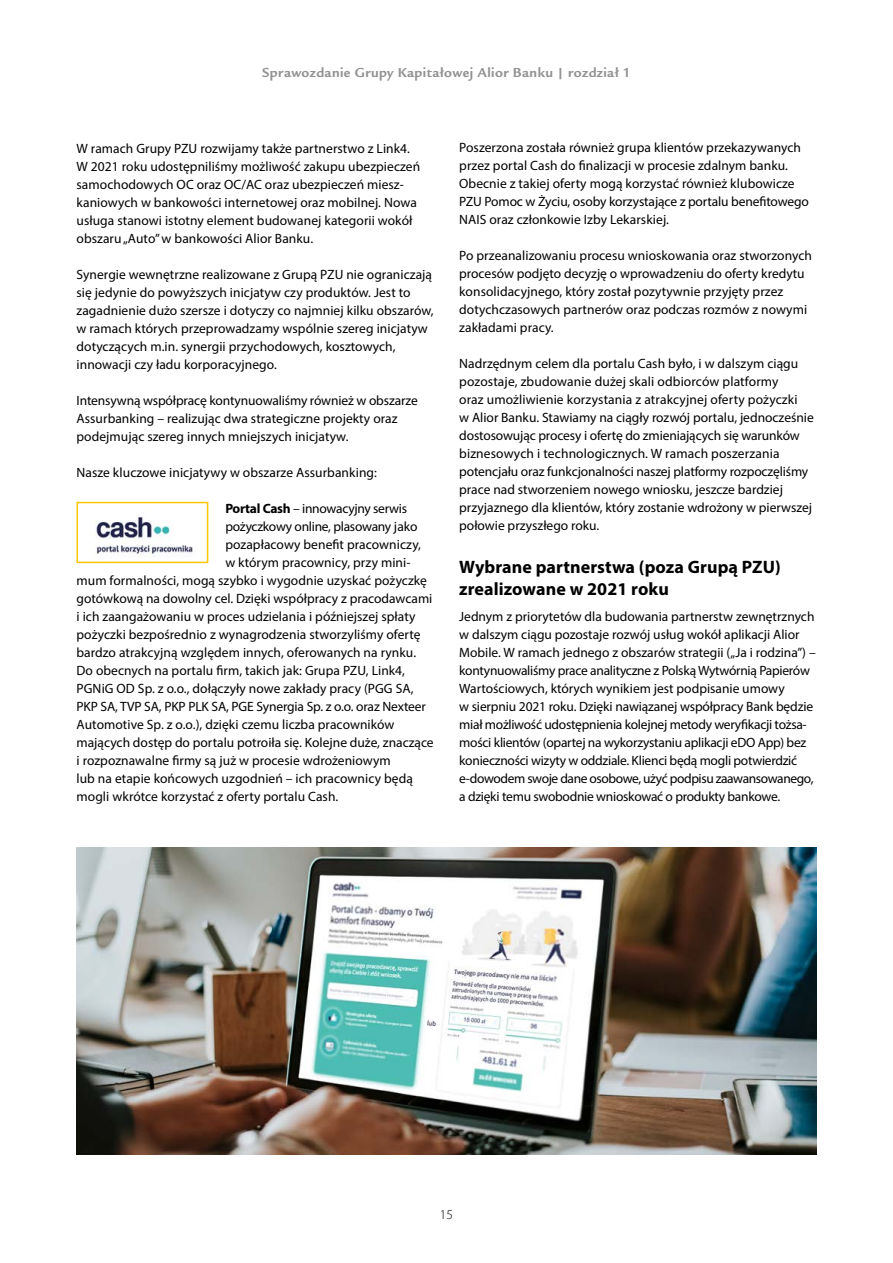
<style>
.page{position:relative;width:893px;height:1263px;background:#fff}
.page>*{position:absolute;margin:0;border:0;box-sizing:border-box;transform-origin:0 0}
.t1{font:700 18px/21.6px "Myriad Pro";letter-spacing:.005em;color:#000}
.t2{font:13.5px/18px "Myriad Pro";letter-spacing:.005em;color:#000}
.t3{font:13.5px/18px "Myriad Pro";letter-spacing:-.02em;color:#000}
.t4{font:700 13.5px "Legacy Sans EFCEOP";letter-spacing:.03em;color:#929292}
.t5{font:300 13.5px "Myriad Pro";color:#000}
.s1{font-weight:700}
</style>
<div class="page">
<img style="left:77px;top:848px;width:739px;height:306px">
<img style="left:95px;top:514px;width:98px;height:43px">
<div style="left:77px;top:502px;width:131px;height:61px;border:2px solid #fdc600"></div>
<p class="t4" style="left:262px;top:64px;width:370px">Sprawozdanie Grupy Kapitałowej Alior Banku | rozdział 1</p>
<p class="t2" style="left:77px;top:139px;width:345px">W ramach Grupy PZU rozwijamy także partnerstwo z Link4.<br>W 2021 roku udostępniliśmy możliwość zakupu ubezpieczeń samochodowych OC oraz OC/AC oraz ubezpieczeń miesz&shy;kaniowych w bankowości internetowej oraz mobilnej. Nowa usługa stanowi istotny element budowanej kategorii wokół obszaru „Auto” w bankowości Alior Banku.</p>
<p class="t2" style="left:77px;top:265px;width:359px">Synergie wewnętrzne realizowane z Grupą PZU nie ograniczają się jedynie do powyższych inicjatyw czy produktów. Jest to zagadnienie dużo szersze i dotyczy co najmniej kilku obszarów, w ramach których przeprowadzamy wspólnie szereg inicjatyw dotyczących m.in. synergii przychodowych, kosztowych, innowacji czy ładu korporacyjnego.</p>
<p class="t2" style="left:77px;top:391px;width:343px">Intensywną współpracę kontynuowaliśmy również w obszarze<br>Assurbanking – realizując dwa strategiczne projekty oraz podejmując szereg innych mniejszych inicjatyw.</p>
<p class="t2" style="left:77px;top:463px;width:302px">Nasze kluczowe inicjatywy w obszarze Assurbanking:</p>
<p class="t3" style="left:225px;top:499px;width:183px"><span class="s1">Portal Cash</span> – innowacyjny serwis</p>
<p class="t3" style="left:225px;top:517px;width:194px">pożyczkowy online, plasowany jako</p>
<p class="t2" style="left:225px;top:535px;width:197px">pozapłacowy benefit pracowniczy,</p>
<p class="t2" style="left:225px;top:553px;width:187px">w którym pracownicy, przy mini-</p>
<p class="t2" style="left:77px;top:571px;width:352px">mum formalności, mogą szybko i wygodnie uzyskać pożyczkę</p>
<p class="t2" style="left:77px;top:589px;width:357px">gotówkową na dowolny cel. Dzięki współpracy z pracodawcami</p>
<p class="t2" style="left:77px;top:607px;width:340px">i ich zaangażowaniu w proces udzielania i późniejszej spłaty</p>
<p class="t2" style="left:77px;top:625px;width:346px">pożyczki bezpośrednio z wynagrodzenia stworzyliśmy ofertę</p>
<p class="t2" style="left:77px;top:643px;width:341px">bardzo atrakcyjną względem innych, oferowanych na rynku.</p>
<p class="t2" style="left:77px;top:661px;width:330px">Do obecnych na portalu firm, takich jak: Grupa PZU, Link4,</p>
<p class="t2" style="left:77px;top:679px;width:338px">PGNiG OD Sp. z o.o., dołączyły nowe zakłady pracy (PGG SA,</p>
<p class="t2" style="left:77px;top:697px;width:351px">PKP SA, TVP SA, PKP PLK SA, PGE Synergia Sp. z o.o. oraz Nexteer</p>
<p class="t2" style="left:77px;top:715px;width:319px">Automotive Sp. z o.o.), dzięki czemu liczba pracowników</p>
<p class="t2" style="left:77px;top:733px;width:359px">mających dostęp do portalu potroiła się. Kolejne duże, znaczące</p>
<p class="t2" style="left:77px;top:751px;width:316px">i rozpoznawalne firmy są już w procesie wdrożeniowym</p>
<p class="t2" style="left:77px;top:769px;width:338px">lub na etapie końcowych uzgodnień – ich pracownicy będą</p>
<p class="t2" style="left:77px;top:787px;width:263px">mogli wkrótce korzystać z oferty portalu Cash.</p>
<p class="t2" style="left:459px;top:139px;width:351px">Poszerzona została również grupa klientów przekazywanych przez portal Cash do finalizacji w procesie zdalnym banku.<br>Obecnie z takiej oferty mogą korzystać również klubowicze PZU Pomoc w Życiu, osoby korzystające z portalu benefitowego NAIS oraz członkowie Izby Lekarskiej.</p>
<p class="t2" style="left:459px;top:247px;width:354px">Po przeanalizowaniu procesu wnioskowania oraz stworzonych procesów podjęto decyzję o wprowadzeniu do oferty kredytu konsolidacyjnego, który został pozytywnie przyjęty przez dotychczasowych partnerów oraz podczas rozmów z nowymi zakładami pracy.</p>
<p class="t2" style="left:459px;top:355px;width:356px">Nadrzędnym celem dla portalu Cash było, i w dalszym ciągu pozostaje, zbudowanie dużej skali odbiorców platformy<br>oraz umożliwienie korzystania z atrakcyjnej oferty pożyczki<br>w Alior Banku. Stawiamy na ciągły rozwój portalu, jednocześnie dostosowując procesy i ofertę do zmieniających się warunków biznesowych i technologicznych. W ramach poszerzania potencjału oraz funkcjonalności naszej platformy rozpoczęliśmy prace nad stworzeniem nowego wniosku, jeszcze bardziej przyjaznego dla klientów, który zostanie wdrożony w pierwszej połowie przyszłego roku.</p>
<h1 class="t1" style="left:459px;top:556px;width:323px">Wybrane partnerstwa (poza Grupą PZU) zrealizowane w 2021 roku</h1>
<p class="t3" style="left:459px;top:608px;width:358px">Jednym z priorytetów dla budowania partnerstw zewnętrznych w dalszym ciągu pozostaje rozwój usług wokół aplikacji Alior Mobile. W ramach jednego z obszarów strategii („Ja i rodzina”) – kontynuowaliśmy prace analityczne z Polską Wytwórnią Papierów Wartościowych, których wynikiem jest podpisanie umowy<br>w sierpniu 2021 roku. Dzięki nawiązanej współpracy Bank będzie miał możliwość udostępnienia kolejnej metody weryfikacji tożsa&shy;mości klientów (opartej na wykorzystaniu aplikacji eDO App) bez konieczności wizyty w oddziale. Klienci będą mogli potwierdzić e-dowodem swoje dane osobowe, użyć podpisu zaawansowanego, a dzięki temu swobodnie wnioskować o produkty bankowe.</p>
<p class="t5" style="left:440px;top:1206px;width:15px">15</p>
</div>
